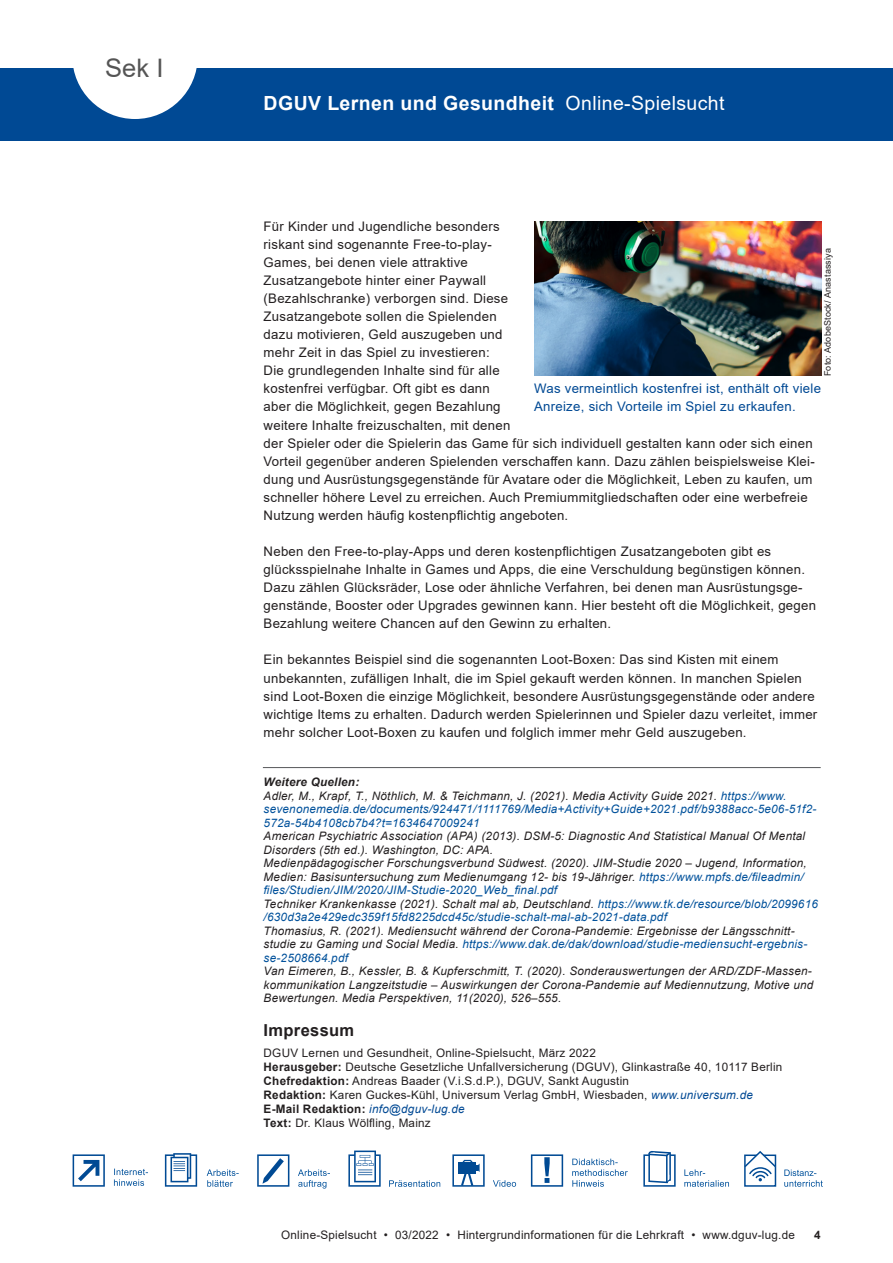
<style>
.page{position:relative;width:893px;height:1263px;background:#fff}
.page>*{position:absolute;margin:0;border:0;box-sizing:border-box;transform-origin:0 0}
.t1{font:25.5px "Arial";color:#555}
.t2{font:700 19.5px "Arial";letter-spacing:.02em;color:#fff}
.t3{font:19.5px "Arial";letter-spacing:.02em;color:#fff}
.Impressum_Ueberschri{font:700 16.5px "Arial";letter-spacing:.02em;color:#231f20}
.Fliesstext{font:13.2px/18px "Arial";letter-spacing:.02em;color:#231f20}
.BU{font:13.2px/18px "Arial";letter-spacing:.02em;color:#004994}
.Quelle{font:italic 11.7px/13.5px "Arial";letter-spacing:.02em;color:#231f20}
.Impressum_Text{font:11.7px/14.1px "Arial";letter-spacing:.02em;color:#231f20}
.Quelle-2{font:italic 11.7px/13.5px "Arial";letter-spacing:.02em;color:#01519b}
.Quelle-3{font:italic 700 11.7px "Arial";letter-spacing:.02em;color:#231f20}
.t4{font:700 11.7px "Arial";color:#231f20}
.Bildnachweis{font:9px "Arial";letter-spacing:.015em;color:#231f20}
.s1{color:#231f20}
.s2{color:#01519b}
.s3{font-weight:700}
.s4{font-style:italic;color:#004994}
</style>
<div class="page">
<div style="left:0;top:68px;width:893px;height:72px;background:#004994"></div>
<svg style="left:73px;top:68px;width:124px;height:51px"></svg>
<svg style="left:73px;top:1154px;width:32px;height:33px"></svg>
<svg style="left:114px;top:1168px;width:34px;height:18px"></svg>
<svg style="left:165px;top:1153px;width:32px;height:34px"></svg>
<svg style="left:207px;top:1169px;width:32px;height:18px"></svg>
<svg style="left:257px;top:1154px;width:32px;height:33px"></svg>
<svg style="left:298px;top:1169px;width:32px;height:19px"></svg>
<svg style="left:348px;top:1150px;width:33px;height:37px"></svg>
<svg style="left:452px;top:1154px;width:33px;height:33px"></svg>
<svg style="left:493px;top:1180px;width:23px;height:7px"></svg>
<svg style="left:531px;top:1154px;width:32px;height:33px"></svg>
<svg style="left:572px;top:1158px;width:56px;height:29px"></svg>
<svg style="left:389px;top:1180px;width:51px;height:7px"></svg>
<div style="left:744px;top:1154px;width:32px;height:33px;background:#fff;border:2px solid #004a94"></div>
<svg style="left:744px;top:1151px;width:33px;height:30px"></svg>
<svg style="left:684px;top:1169px;width:45px;height:18px"></svg>
<svg style="left:643px;top:1151px;width:33px;height:36px"></svg>
<svg style="left:784px;top:1169px;width:39px;height:18px"></svg>
<img style="left:534px;top:222px;width:287px;height:153px">
<hr style="left:263px;top:767px;width:558px;height:1px;background:#57585a">
<h1 class="t1" style="left:105px;top:50px;width:60px">Sek I</h1>
<h2 class="t2" style="left:264px;top:89px;width:292px">DGUV Lernen und Gesundheit</h2>
<h2 class="t3" style="left:566px;top:90px;width:161px">Online-Spielsucht</h2>
<p class="Fliesstext" style="left:264px;top:217px;width:553px">Für Kinder und Jugendliche besonders<br>riskant sind sogenannte Free-to-play-<br>Games, bei denen viele attraktive<br>Zusatzangebote hinter einer Paywall<br>(Bezahlschranke) verborgen sind. Diese<br>Zusatzangebote sollen die Spielenden<br>dazu motivieren, Geld auszugeben und<br>mehr Zeit in das Spiel zu investieren:<br>Die grundlegenden Inhalte sind für alle<br>kostenfrei verfügbar. Oft gibt es dann<br>aber die Möglichkeit, gegen Bezahlung<br>weitere Inhalte freizuschalten, mit denen<br>der Spieler oder die Spielerin das Game für sich individuell gestalten kann oder sich einen Vorteil gegenüber anderen Spielenden verschaffen kann. Dazu zählen beispielsweise Klei&shy;dung und Ausrüstungsgegenstände für Avatare oder die Möglichkeit, Leben zu kaufen, um schneller höhere Level zu erreichen. Auch Premiummitgliedschaften oder eine werbefreie Nutzung werden häufig kostenpflichtig angeboten.</p>
<p class="Fliesstext" style="left:264px;top:542px;width:554px">Neben den Free-to-play-Apps und deren kostenpflichtigen Zusatzangeboten gibt es glücksspielnahe Inhalte in Games und Apps, die eine Verschuldung begünstigen können.<br>Dazu zählen Glücksräder, Lose oder ähnliche Verfahren, bei denen man Ausrüstungsge&shy;genstände, Booster oder Upgrades gewinnen kann. Hier besteht oft die Möglichkeit, gegen Bezahlung weitere Chancen auf den Gewinn zu erhalten.</p>
<p class="Fliesstext" style="left:264px;top:651px;width:555px">Ein bekanntes Beispiel sind die sogenannten Loot-Boxen: Das sind Kisten mit einem unbekannten, zufälligen Inhalt, die im Spiel gekauft werden können. In manchen Spielen sind Loot-Boxen die einzige Möglichkeit, besondere Ausrüstungsgegenstände oder andere wichtige Items zu erhalten. Dadurch werden Spielerinnen und Spieler dazu verleitet, immer mehr solcher Loot-Boxen zu kaufen und folglich immer mehr Geld auszugeben.</p>
<p class="Quelle-3" style="left:264px;top:774px;width:97px">Weitere Quellen:</p>
<p class="Quelle-2" style="left:264px;top:789px;width:554px"><span class="s1">Adler, M., Krapf, T., Nöthlich, M. &amp; Teichmann, J. (2021). Media Activity Guide 2021.</span> https://www. sevenonemedia.de/documents/924471/1111769/Media+Activity+Guide+2021.pdf/b9388acc-5e06-51f2-<br>572a-54b4108cb7b4?t=1634647009241</p>
<p class="Quelle" style="left:264px;top:830px;width:543px">American Psychiatric Association (APA) (2013). DSM-5: Diagnostic And Statistical Manual Of Mental<br>Disorders (5th ed.). Washington, DC: APA.</p>
<p class="Quelle" style="left:264px;top:857px;width:545px">Medienpädagogischer Forschungsverbund Südwest. (2020). JIM-Studie 2020 – Jugend, Information,<br>Medien: Basisuntersuchung zum Medienumgang 12- bis 19-Jähriger. <span class="s2">https://www.mpfs.de/fileadmin/ files/Studien/JIM/2020/JIM-Studie-2020_Web_final.pdf</span></p>
<p class="Quelle-2" style="left:264px;top:897px;width:556px"><span class="s1">Techniker Krankenkasse (2021). Schalt mal ab, Deutschland.</span> https://www.tk.de/resource/blob/2099616 /630d3a2e429edc359f15fd8225dcd45c/studie-schalt-mal-ab-2021-data.pdf</p>
<p class="Quelle" style="left:264px;top:924px;width:545px">Thomasius, R. (2021). Mediensucht während der Corona-Pandemie: Ergebnisse der Längsschnitt&shy;studie zu Gaming und Social Media. <span class="s2">https://www.dak.de/dak/download/studie-mediensucht-ergebnis&shy;se-2508664.pdf</span></p>
<p class="Quelle" style="left:264px;top:965px;width:551px">Van Eimeren, B., Kessler, B. &amp; Kupferschmitt, T. (2020). Sonderauswertungen der ARD/ZDF-Massen&shy;kommunikation Langzeitstudie – Auswirkungen der Corona-Pandemie auf Mediennutzung, Motive und<br>Bewertungen. Media Perspektiven, 11(2020), 526–555.</p>
<p class="Impressum_Ueberschri" style="left:264px;top:1019px;width:92px">Impressum</p>
<p class="Impressum_Text" style="left:264px;top:1046px;width:520px">DGUV Lernen und Gesundheit, Online-Spielsucht, März 2022<br><span class="s3">Herausgeber:</span> Deutsche Gesetzliche Unfallversicherung (DGUV), Glinkastraße 40, 10117 Berlin<br><span class="s3">Chefredaktion:</span> Andreas Baader (V.i.S.d.P.), DGUV, Sankt Augustin</p>
<p class="Impressum_Text" style="left:264px;top:1088px;width:491px"><span class="s3">Redaktion:</span> Karen Guckes-Kühl, Universum Verlag GmbH, Wiesbaden, <span class="s4">www.universum.de<br></span><span class="s3">E-Mail Redaktion:</span> <span class="s4">info@dguv-lug.de</span></p>
<p class="Impressum_Text" style="left:264px;top:1116px;width:169px"><span class="s3">Text:</span> Dr. Klaus Wölfling, Mainz</p>
<p class="Bildnachweis" style="left:821px;top:376px;width:129px;rotate:-90deg">Foto: AdobeStock/ Anastassiya</p>
<p class="BU" style="left:534px;top:380px;width:288px">Was vermeintlich kostenfrei ist, enthält oft viele<br>Anreize, sich Vorteile im Spiel zu erkaufen.</p>
<p class="Impressum_Text" style="left:281px;top:1228px;width:515px">Online-Spielsucht • 03/2022 • Hintergrundinformationen für die Lehrkraft • www.dguv-lug.de</p>
<p class="t4" style="left:814px;top:1227px;width:8px">4</p>
</div>
